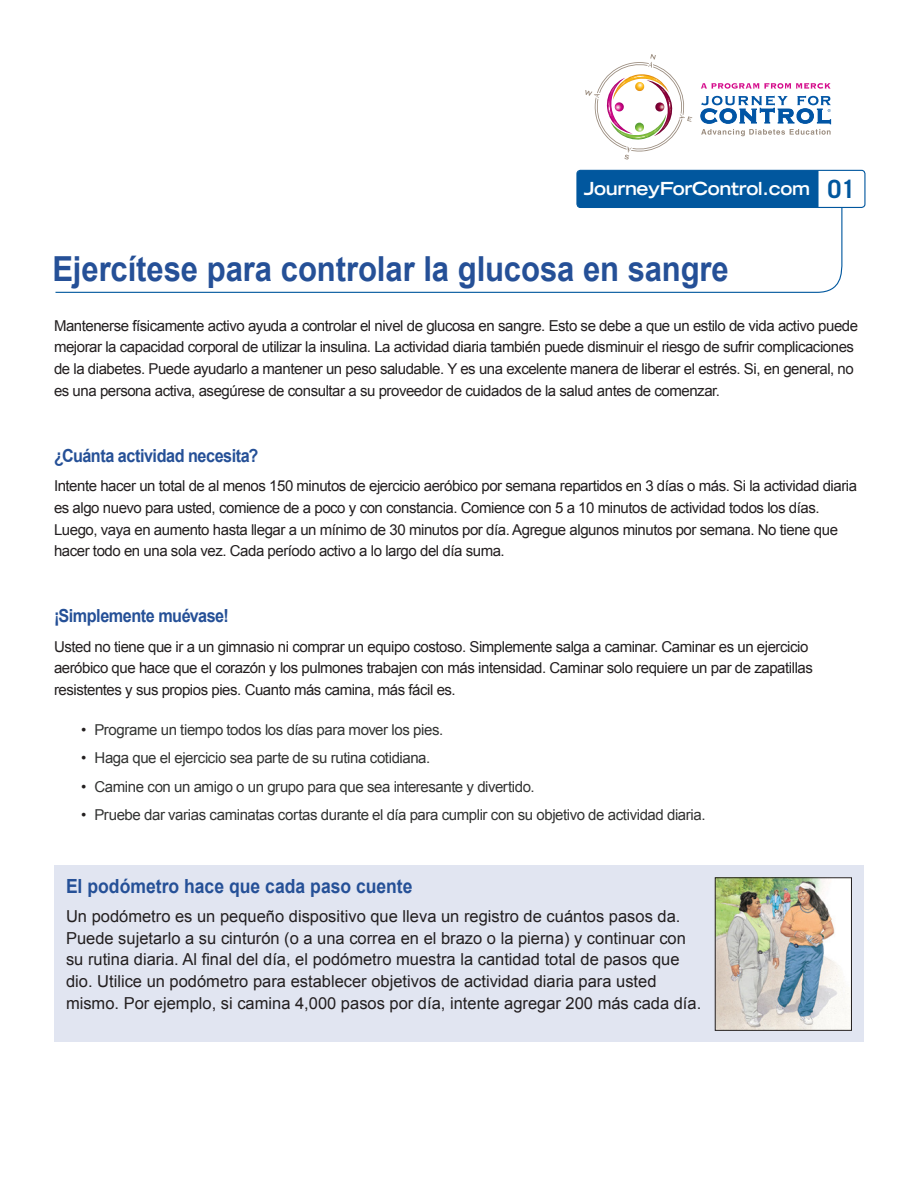
<style>
.page{position:relative;width:918px;height:1188px;background:#fff}
.page>*{position:absolute;margin:0;border:0;box-sizing:border-box;transform-origin:0 0}
.Level_2_Head__Ch_1{font:700 34.5px "Arial";letter-spacing:-.005em;color:#255097;scale:.9 1}
.t1{font:700 25.2px "Trade Gothic";color:#01579e}
.Level_2_Head__Ch_1-2{font:700 19.5px "Arial";color:#255097;scale:.9 1}
.Level_2_Head__Ch_1-3{font:700 18px "Arial";letter-spacing:-.03em;color:#255097;scale:.9 1}
.t2{font:700 expanded 18px "Trade Gothic LH";letter-spacing:-.02em;color:#fff}
.t3{font:16.5px/21.8px "Arial";color:#231f20}
.copy{font:15px/21.8px "Arial";letter-spacing:-.03em;color:#231f20}
.Body_Text{font:15px "Arial";letter-spacing:-.03em;color:#323332}
.s1{color:#231f20}
</style>
<div class="page">
<div style="left:54px;top:865px;width:810px;height:176px;background:#e1e5f1"></div>
<svg style="left:585px;top:54px;width:107px;height:105px"></svg>
<svg style="left:701px;top:83px;width:130px;height:6px"></svg>
<svg style="left:701px;top:96px;width:130px;height:40px"></svg>
<svg style="left:55px;top:169px;width:811px;height:124px"></svg>
<div style="left:576px;top:170px;width:243px;height:37px;background:#01579e"></div>
<img style="left:717px;top:879px;width:133px;height:150px">
<div style="left:715px;top:877px;width:137px;height:154px;border:1px solid #231f20"></div>
<p class="t2" style="left:584px;top:177px;width:228px">JourneyForControl.com</p>
<p class="t1" style="left:828px;top:174px;width:29px">01</p>
<p class="Level_2_Head__Ch_1" style="left:52px;top:246px;width:753px">Ejercítese para controlar la glucosa en sangre</p>
<p class="copy" style="left:54px;top:315px;width:806px">Mantenerse físicamente activo ayuda a controlar el nivel de glucosa en sangre. Esto se debe a que un estilo de vida activo puede mejorar la capacidad corporal de utilizar la insulina. La actividad diaria también puede disminuir el riesgo de sufrir complicaciones de la diabetes. Puede ayudarlo a mantener un peso saludable. Y es una excelente manera de liberar el estrés. Si, en general, no es una persona activa, asegúrese de consultar a su proveedor de cuidados de la salud antes de comenzar.</p>
<p class="Level_2_Head__Ch_1-3" style="left:54px;top:444px;width:229px">¿Cuánta actividad necesita?</p>
<p class="copy" style="left:54px;top:475px;width:805px">Intente hacer un total de al menos 150 minutos de ejercicio aeróbico por semana repartidos en 3 días o más. Si la actividad diaria es algo nuevo para usted, comience de a poco y con constancia. Comience con 5 a 10 minutos de actividad todos los días.<br>Luego, vaya en aumento hasta llegar a un mínimo de 30 minutos por día. Agregue algunos minutos por semana. No tiene que hacer todo en una sola vez. Cada período activo a lo largo del día suma.</p>
<p class="Level_2_Head__Ch_1-3" style="left:54px;top:604px;width:196px">¡Simplemente muévase!</p>
<p class="copy" style="left:54px;top:636px;width:760px">Usted no tiene que ir a un gimnasio ni comprar un equipo costoso. Simplemente salga a caminar. Caminar es un ejercicio aeróbico que hace que el corazón y los pulmones trabajen con más intensidad. Caminar solo requiere un par de zapatillas resistentes y sus propios pies. Cuanto más camina, más fácil es.</p>
<p class="Body_Text" style="left:81px;top:720px;width:364px"><span class="s1">•</span> Programe un tiempo todos los días para mover los pies.</p>
<p class="Body_Text" style="left:81px;top:748px;width:351px"><span class="s1">•</span> Haga que el ejercicio sea parte de su rutina cotidiana.</p>
<p class="Body_Text" style="left:81px;top:777px;width:455px"><span class="s1">•</span> Camine con un amigo o un grupo para que sea interesante y divertido.</p>
<p class="Body_Text" style="left:81px;top:805px;width:626px"><span class="s1">•</span> Pruebe dar varias caminatas cortas durante el día para cumplir con su objetivo de actividad diaria.</p>
<p class="Level_2_Head__Ch_1-2" style="left:66px;top:873px;width:387px">El podómetro hace que cada paso cuente</p>
<p class="t3" style="left:66px;top:905px;width:637px">Un podómetro es un pequeño dispositivo que lleva un registro de cuántos pasos da.<br>Puede sujetarlo a su cinturón (o a una correa en el brazo o la pierna) y continuar con su rutina diaria. Al final del día, el podómetro muestra la cantidad total de pasos que dio. Utilice un podómetro para establecer objetivos de actividad diaria para usted mismo. Por ejemplo, si camina 4,000 pasos por día, intente agregar 200 más cada día.</p>
</div>
